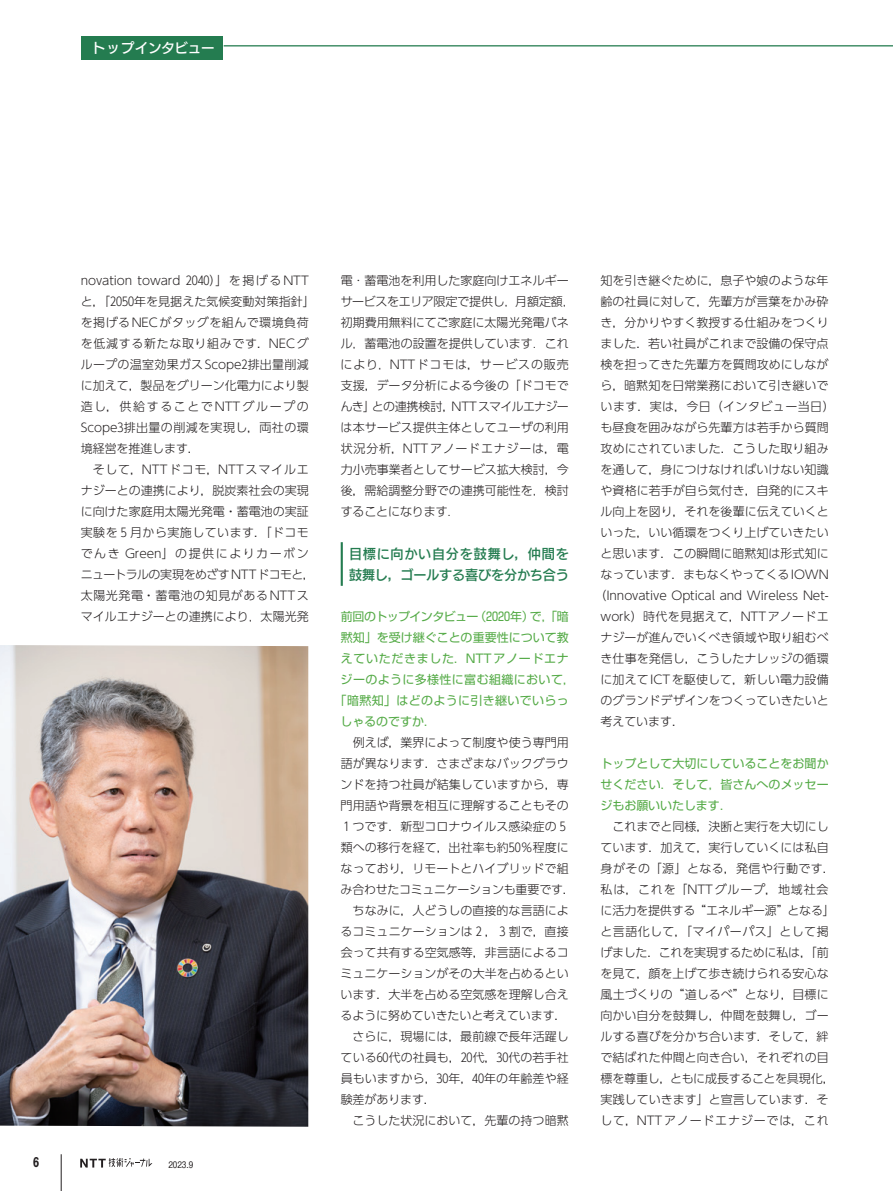
<style>
.page{position:relative;width:893px;height:1191px;background:#fff}
.page>*{position:absolute;margin:0;border:0;box-sizing:border-box;transform-origin:0 0}
.t1{font:13.5px/21px "New Rodin Pro DB";letter-spacing:-.005em;color:#247c50}
.t2{font:13.5px "New Rodin Pro DB";letter-spacing:-.02em;color:#fff}
.t3{font:13.5px "Midashi Go Pro MB31";color:#231f20}
.t4{font:300 12px/21px "UD Shin Go Pr 6";color:#231f20;text-align:center}
.t5{font:300 12px/21px "Shin Go Pr 6";color:#231f20}
.t6{font:12px/21px "Shin Go Pr 5";letter-spacing:.005em;color:#54aa46;text-align:justify}
.t7{font:12px "Shin Go Pr 5";letter-spacing:.03em;color:#54aa46}
.t8{font:12px "Shin Go Pr 5";letter-spacing:-.05em;color:#54aa46}
.t9{font:300 12px "UD Shin Go Pr 6";letter-spacing:.025em;color:#231f20}
.t10{font:300 12px "UD Shin Go Pr 6";letter-spacing:-.03em;color:#231f20}
.t11{font:12px "Shin Go Pr 5";letter-spacing:.055em;color:#54aa46}
.t12{font:300 12px "UD Shin Go Pr 6";letter-spacing:.04em;color:#231f20}
.t13{font:500 9px "Gothic BBB Pro";color:#231f20}
.s1{font-family:"Shin Go Pr 6"}
</style>
<div class="page">
<hr style="left:341px;top:542px;width:2px;height:44px;background:#247c50">
<hr style="left:224px;top:45px;width:669px;height:1px;background:#247c50">
<div style="left:81px;top:36px;width:142px;height:24px;background:#247c50"></div>
<img style="left:0;top:645px;width:308px;height:481px">
<svg style="left:80px;top:1158px;width:72px;height:9px"></svg>
<hr style="left:61px;top:1154px;width:1px;height:37px;background:#231f20">
<p class="t2" style="left:92px;top:36px;width:124px">トップインタビュー</p>
<p class="t4" style="left:81px;top:269px;width:236px;text-align:left">novation toward 2040）」を掲げる NTTと，「2050年を見据えた気候変動対策指針」を掲げるNECがタッグを組んで環境負荷を低減する新たな取り組みです．NECグループの温室効果ガスScope2排出量削減に加えて，製品をグリーン化電力により製造し，供給することでNTTグループの<br>Scope3排出量の削減を実現し，両社の環境経営を推進します．</p>
<p class="t4" style="left:81px;top:458px;width:236px">そして，NTTドコモ，NTTスマイルエ<br>ナジーとの連携により，脱炭素社会の実現に向けた家庭用太陽光発電・蓄電池の実証実験を 5 月から実施しています．「ドコモでんき Green」の提供によりカーボンニュートラルの実現をめざすNTTドコモと，太陽光発電・蓄電池の知見があるNTTスマイルエナジーとの連携に<span class="s1">より，太陽光発</span></p>
<p class="t3" style="left:33px;top:1151px;width:8px">6</p>
<p class="t13" style="left:168px;top:1157px;width:26px">2023.9</p>
<p class="t5" style="left:341px;top:269px;width:236px">電・蓄電池を利用した家庭向けエネルギーサービスをエリア限定で提供し，月額定額，初期費用無料にてご家庭に太陽光発電パネル，蓄電池の設置を提供しています．これ</p>
<p class="t4" style="left:341px;top:353px;width:230px;text-align:justify"><span class="s1">により，</span>NTTドコモは，サービスの販売支援，データ分析による今後の「ドコモでんき」との連携検討，NTTスマイルエナジーは本サービス提供主体としてユーザの利用状況分析，NTTアノードエナジーは，電力小売事業者としてサービス拡大検討，今後，需給調整分野での連携可能性<span class="s1">を，検討</span></p>
<p class="t5" style="left:341px;top:500px;width:120px">することになります．</p>
<p class="t1" style="left:349px;top:542px;width:221px">目標に向かい自分を鼓舞し，仲間を鼓舞し，ゴールする喜びを分かち合う</p>
<p class="t8" style="left:341px;top:606px;width:230px">前回のトップインタビュー（2020年）で，「暗</p>
<p class="t6" style="left:341px;top:626px;width:230px">黙知」を受け継ぐことの重要性について教</p>
<p class="t11" style="left:341px;top:648px;width:230px">えていただきました．NTTアノードエナ</p>
<p class="t7" style="left:341px;top:669px;width:236px">ジーのように多様性に富む組織において，</p>
<p class="t7" style="left:335px;top:690px;width:236px">「暗黙知」はどのように引き継いでいらっ</p>
<p class="t6" style="left:341px;top:710px;width:97px">しゃるのですか．</p>
<p class="t4" style="left:353px;top:731px;width:218px">例えば，業界によって制度や使う専門用</p>
<p class="t4" style="left:341px;top:752px;width:230px">語が異なります．さまざまなバックグラウ</p>
<p class="t4" style="left:341px;top:773px;width:230px">ンドを持つ社員が結集していますから，専</p>
<p class="t4" style="left:341px;top:794px;width:230px">門用語や背景を相互に理解することもその</p>
<p class="t4" style="left:344px;top:815px;width:224px">1 つです．新型コロナウイルス感染症の 5</p>
<p class="t4" style="left:341px;top:836px;width:230px">類への移行を経て，出社率も約50％程度に</p>
<p class="t4" style="left:341px;top:857px;width:230px">なっており，リモートとハイブリッドで組</p>
<p class="t10" style="left:341px;top:880px;width:236px">み合わせたコミュニケーションも重要です．</p>
<p class="t4" style="left:353px;top:899px;width:218px">ちなみに，人どうしの直接的な言語によ</p>
<p class="t4" style="left:341px;top:920px;width:230px">るコミュニケーションは 2 ， 3 割で，直接</p>
<p class="t4" style="left:341px;top:941px;width:230px">会って共有する空気感等，非言語によるコ</p>
<p class="t4" style="left:341px;top:962px;width:230px">ミュニケーションがその大半を占めるとい</p>
<p class="t4" style="left:341px;top:983px;width:230px">います．大半を占める空気感を理解し合え</p>
<p class="t4" style="left:341px;top:1004px;width:227px">るように努めていきたいと考えています．</p>
<p class="t4" style="left:353px;top:1025px;width:218px">さらに，現場には，最前線で長年活躍し</p>
<p class="t4" style="left:341px;top:1046px;width:230px">ている60代の社員も，20代，30代の若手社</p>
<p class="t4" style="left:341px;top:1067px;width:230px">員もいますから，30年，40年の年齢差や経</p>
<p class="t4" style="left:341px;top:1088px;width:97px">験差があります．</p>
<p class="t4" style="left:353px;top:1109px;width:218px">こうした状況において，先輩の持つ暗黙</p>
<p class="t4" style="left:601px;top:269px;width:230px">知を引き継ぐために，息子や娘のような年</p>
<p class="t4" style="left:601px;top:290px;width:230px">齢の社員に対して，先輩方が言葉をかみ砕</p>
<p class="t4" style="left:601px;top:311px;width:230px">き，分かりやすく教授する仕組みをつくり</p>
<p class="t4" style="left:601px;top:332px;width:230px">ました．若い社員がこれまで設備の保守点</p>
<p class="t4" style="left:601px;top:353px;width:230px">検を担ってきた先輩方を質問攻めにしなが</p>
<p class="t4" style="left:600px;top:374px;width:230px">ら，暗黙知を日常業務において引き継いで</p>
<p class="t12" style="left:601px;top:397px;width:236px">います．実は，今日（インタビュー当日）</p>
<p class="t4" style="left:601px;top:416px;width:230px">も昼食を囲みながら先輩方は若手から質問</p>
<p class="t4" style="left:601px;top:437px;width:230px">攻めにされていました．こうした取り組み</p>
<p class="t4" style="left:601px;top:458px;width:230px">を通して，身につけなければいけない知識</p>
<p class="t4" style="left:601px;top:479px;width:230px">や資格に若手が自ら気付き，自発的にスキ</p>
<p class="t4" style="left:601px;top:500px;width:230px">ル向上を図り，それを後輩に伝えていくと</p>
<p class="t4" style="left:601px;top:521px;width:230px">いった，いい循環をつくり上げていきたい</p>
<p class="t4" style="left:601px;top:542px;width:230px">と思います．この瞬間に暗黙知は形式知に</p>
<p class="t4" style="left:601px;top:563px;width:230px">なっています．まもなくやってくるIOWN</p>
<p class="t4" style="left:594px;top:584px;width:236px">（Innovative Optical and Wireless Net-</p>
<p class="t9" style="left:601px;top:607px;width:230px">work）時代を見据えて，NTTアノードエ</p>
<p class="t4" style="left:601px;top:626px;width:230px">ナジーが進んでいくべき領域や取り組むべ</p>
<p class="t4" style="left:601px;top:647px;width:230px">き仕事を発信し，こうしたナレッジの循環</p>
<p class="t4" style="left:600px;top:668px;width:230px">に加えてICTを駆使して，新しい電力設備</p>
<p class="t4" style="left:601px;top:689px;width:230px">のグランドデザインをつくっていきたいと</p>
<p class="t4" style="left:601px;top:710px;width:85px">考えています．</p>
<p class="t6" style="left:600px;top:752px;width:230px">トップとして大切にしていることをお聞かせください．そして，皆さんへのメッセージもお願いいたします．</p>
<p class="t4" style="left:600px;top:815px;width:236px">これまでと同様，決断と実行を大切にし<br>ています．加えて，実行していくには私自身がその「源」となる，発信や行動です．私は，これを「NTTグループ，地域社会に活力を提供する“エネルギー源”となる」と言語化して，「マイパーパス」として掲げました．これを実現するために私は，「前を見て，顔を上げて歩き続けられる安心な風土づくりの“道しるべ”となり，目標に向かい自分を鼓舞し，仲間を鼓舞し，ゴールする喜びを分かち合います．そして，絆で結ばれた仲間と向き合い，それぞれの目標を尊重し，ともに成長することを具現化，実践していきます」と宣言しています．そして，NTTアノードエナジーでは，これ</p>
</div>
